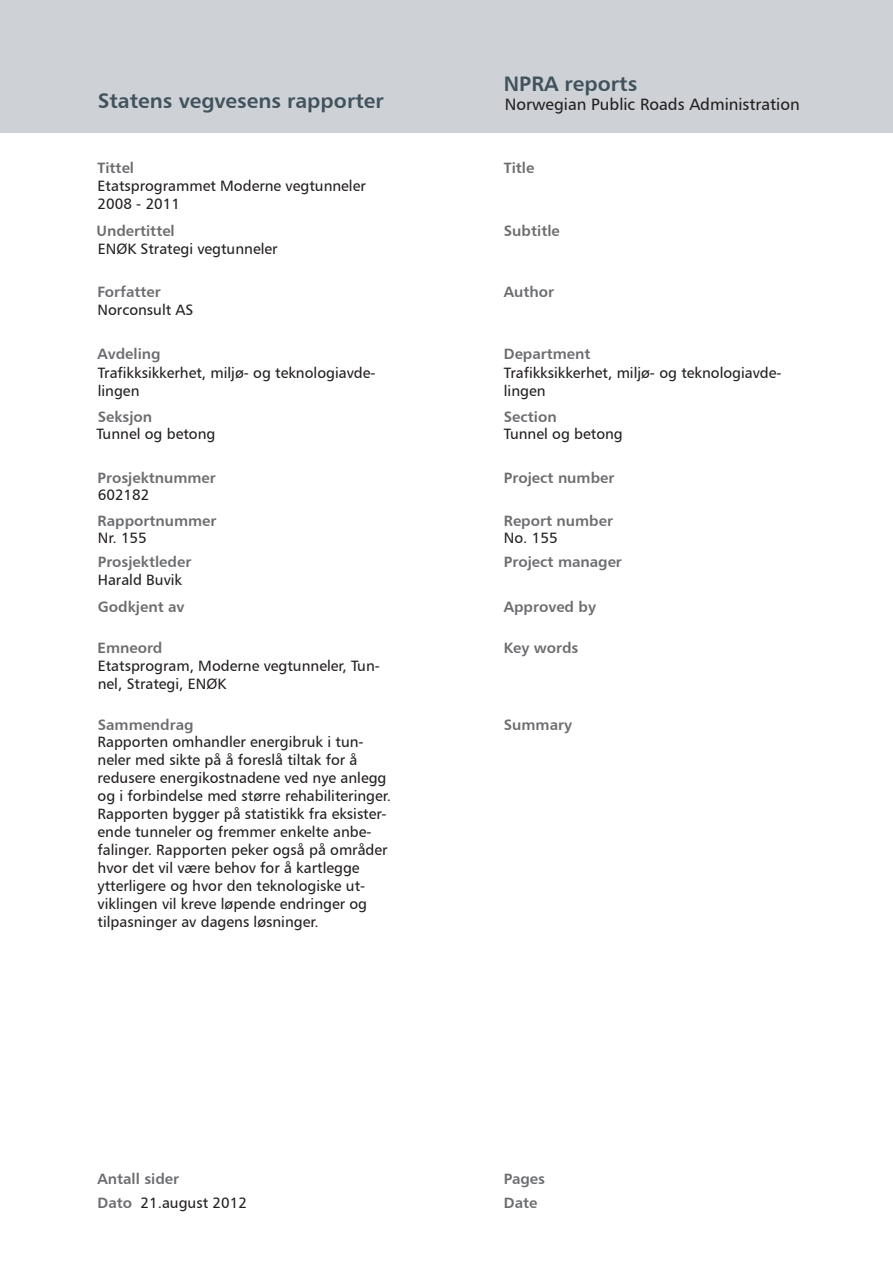
<style>
.page{position:relative;width:893px;height:1263px;background:#fff}
.page>*{position:absolute;margin:0;border:0;box-sizing:border-box;transform-origin:0 0}
.t1{font:21px "Humanist 777 BT Bold B";color:#41525c}
.t2{font:16.5px "Humanist 777 BT Roman B";color:#231f20}
.side2{font:15px/18px "Humanist 777 BT Roman B";color:#231f20}
.t3{font:15px "Humanist 777 BT Bold B";color:#6c6d70}
</style>
<div class="page">
<div style="left:0;top:0;width:893px;height:133px;background:#ced2d6"></div>
<p class="t1" style="left:98px;top:88px;width:287px">Statens vegvesens rapporter</p>
<p class="t1" style="left:504px;top:70px;width:135px">NPRA reports</p>
<p class="t2" style="left:505px;top:94px;width:296px">Norwegian Public Roads Administration</p>
<p class="t3" style="left:98px;top:158px;width:38px">Tittel</p>
<p class="t3" style="left:504px;top:158px;width:32px">Title</p>
<p class="side2" style="left:98px;top:176px;width:270px">Etatsprogrammet Moderne vegtunneler</p>
<p class="side2" style="left:98px;top:194px;width:84px">2008 - 2011</p>
<p class="t3" style="left:96px;top:221px;width:80px">Undertittel</p>
<p class="t3" style="left:504px;top:221px;width:57px">Subtitle</p>
<p class="side2" style="left:98px;top:240px;width:181px">ENØK Strategi vegtunneler</p>
<p class="t3" style="left:98px;top:282px;width:65px">Forfatter</p>
<p class="t3" style="left:504px;top:282px;width:52px">Author</p>
<p class="side2" style="left:98px;top:300px;width:97px">Norconsult AS</p>
<p class="t3" style="left:98px;top:344px;width:65px">Avdeling</p>
<p class="t3" style="left:504px;top:344px;width:88px">Department</p>
<p class="side2" style="left:98px;top:363px;width:279px">Trafikksikkerhet, miljø- og teknologiavde&shy;lingen</p>
<p class="side2" style="left:504px;top:363px;width:279px">Trafikksikkerhet, miljø- og teknologiavde&shy;lingen</p>
<p class="t3" style="left:98px;top:407px;width:56px">Seksjon</p>
<p class="t3" style="left:504px;top:407px;width:54px">Section</p>
<p class="side2" style="left:96px;top:424px;width:120px">Tunnel og betong</p>
<p class="side2" style="left:504px;top:424px;width:120px">Tunnel og betong</p>
<p class="t3" style="left:98px;top:468px;width:120px">Prosjektnummer</p>
<p class="t3" style="left:504px;top:468px;width:112px">Project number</p>
<p class="t3" style="left:98px;top:511px;width:120px">Rapportnummer</p>
<p class="t3" style="left:504px;top:511px;width:111px">Report number</p>
<p class="t3" style="left:98px;top:552px;width:95px">Prosjektleder</p>
<p class="t3" style="left:504px;top:552px;width:119px">Project manager</p>
<p class="side2" style="left:98px;top:486px;width:53px">602182</p>
<p class="side2" style="left:98px;top:529px;width:51px">Nr. 155</p>
<p class="side2" style="left:504px;top:529px;width:55px">No. 155</p>
<p class="side2" style="left:98px;top:570px;width:86px">Harald Buvik</p>
<p class="t3" style="left:98px;top:597px;width:88px">Godkjent av</p>
<p class="t3" style="left:504px;top:597px;width:94px">Approved by</p>
<p class="t3" style="left:98px;top:638px;width:66px">Emneord</p>
<p class="t3" style="left:504px;top:638px;width:76px">Key words</p>
<p class="side2" style="left:98px;top:657px;width:284px">Etatsprogram, Moderne vegtunneler, Tun&shy;nel, Strategi, ENØK</p>
<p class="t3" style="left:98px;top:715px;width:97px">Sammendrag</p>
<p class="t3" style="left:504px;top:715px;width:70px">Summary</p>
<p class="side2" style="left:98px;top:733px;width:295px">Rapporten omhandler energibruk i tun&shy;neler med sikte på å foreslå tiltak for å redusere energikostnadene ved nye anlegg og i forbindelse med større rehabiliteringer.</p>
<p class="side2" style="left:98px;top:805px;width:292px">Rapporten bygger på statistikk fra eksister&shy;ende tunneler og fremmer enkelte anbe&shy;falinger. Rapporten peker også på områder hvor det vil være behov for å kartlegge ytterligere og hvor den teknologiske ut&shy;viklingen vil kreve løpende endringer og tilpasninger av dagens løsninger.</p>
<p class="t3" style="left:98px;top:1169px;width:83px">Antall sider</p>
<p class="t3" style="left:98px;top:1193px;width:36px">Dato</p>
<p class="side2" style="left:140px;top:1193px;width:108px">21.august 2012</p>
<p class="t3" style="left:504px;top:1169px;width:43px">Pages</p>
<p class="t3" style="left:504px;top:1193px;width:35px">Date</p>
</div>
